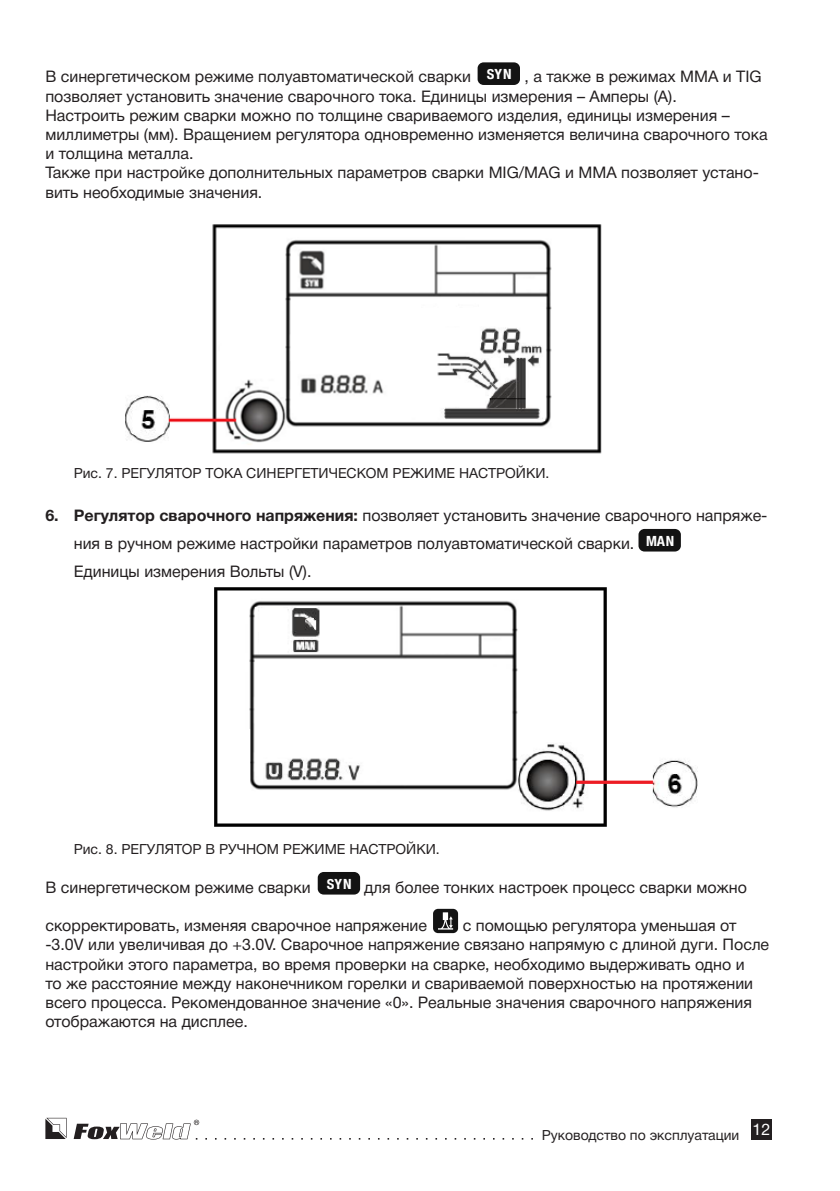
<style>
.page{position:relative;width:840px;height:1191px;background:#fff}
.page>*{position:absolute;margin:0;border:0;box-sizing:border-box;transform-origin:0 0}
.t1{font:16px/19.2px "Helvetica Neue Cyr";color:#231f20}
.t2{font:14px "Helvetica Neue Cyr";color:#231f20}
.t3{font:700 condensed 14px "Helvetica Neue LTCYR";letter-spacing:.02em;color:#fff;scale:1.05 1}
.s1{font-weight:700}
</style>
<div class="page">
<svg style="left:45px;top:1117px;width:22px;height:22px"></svg>
<svg style="left:74px;top:1119px;width:458px;height:20px"></svg>
<div style="left:750px;top:1119px;width:21px;height:20px;background:#231f20"></div>
<img style="left:125px;top:224px;width:477px;height:230px">
<img style="left:214px;top:587px;width:484px;height:240px">
<div style="left:477px;top:62px;width:42px;height:23px;background:#131313;border-radius:6px"></div>
<div style="left:638px;top:529px;width:42px;height:22px;background:#131313;border-radius:6px"></div>
<div style="left:317px;top:872px;width:43px;height:22px;background:#131313;border-radius:6px"></div>
<div style="left:433px;top:909px;width:25px;height:24px;background:#131313;border-radius:5px"></div>
<svg style="left:438px;top:912px;width:15px;height:17px"></svg>
<p class="t3" style="left:486px;top:66px;width:25px">SYN</p>
<p class="t1" style="left:45px;top:67px;width:717px;text-indent:478px">, а также в режимах ММА и TIG позволяет установить значение сварочного тока. Единицы измерения – Амперы (А).</p>
<p class="t1" style="left:45px;top:106px;width:723px">Настроить режим сварки можно по толщине свариваемого изделия, единицы измерения – миллиметры (мм). Вращением регулятора одновременно изменяется величина сварочного тока и толщина металла.</p>
<p class="t1" style="left:45px;top:163px;width:714px">Также при настройке дополнительных параметров сварки MIG/MAG и MMA позволяет устано&shy;вить необходимые значения.</p>
<p class="t1" style="left:45px;top:67px;width:427px">В синергетическом режиме полуавтоматической сварки</p>
<p class="t2" style="left:74px;top:465px;width:477px">Рис. 7. РЕГУЛЯТОР ТОКА СИНЕРГЕТИЧЕСКОМ РЕЖИМЕ НАСТРОЙКИ.</p>
<p class="t1" style="left:74px;top:501px;width:695px;line-height:28px;text-indent:-28px"><span class="s1">6. Регулятор сварочного напряжения:</span> позволяет установить значение сварочного напряже&shy;ния в ручном режиме настройки параметров полуавтоматической сварки.<br>Единицы измерения Вольты (V).</p>
<p class="t3" style="left:645px;top:533px;width:28px">MAN</p>
<p class="t2" style="left:74px;top:841px;width:367px">Рис. 8. РЕГУЛЯТОР В РУЧНОМ РЕЖИМЕ НАСТРОЙКИ.</p>
<p class="t3" style="left:327px;top:876px;width:25px">SYN</p>
<p class="t1" style="left:45px;top:877px;width:266px">В синергетическом режиме сварки</p>
<p class="t1" style="left:364px;top:877px;width:384px">для более тонких настроек процесс сварки можно</p>
<p class="t1" style="left:45px;top:916px;width:383px">скорректировать, изменяя сварочное напряжение</p>
<p class="t1" style="left:45px;top:916px;width:725px;text-indent:417px">с помощью регулятора уменьшая от -3.0V или увеличивая до +3.0V. Сварочное напряжение связано напрямую с длиной дуги. После настройки этого параметра, во время проверки на сварке, необходимо выдерживать одно и<br>то же расстояние между наконечником горелки и свариваемой поверхностью на протяжении всего процесса. Рекомендованное значение «0». Реальные значения сварочного напряжения отображаются на дисплее.</p>
<p class="t2" style="left:541px;top:1127px;width:230px">Руководство по эксплуатации <sup>12</sup></p>
</div>
